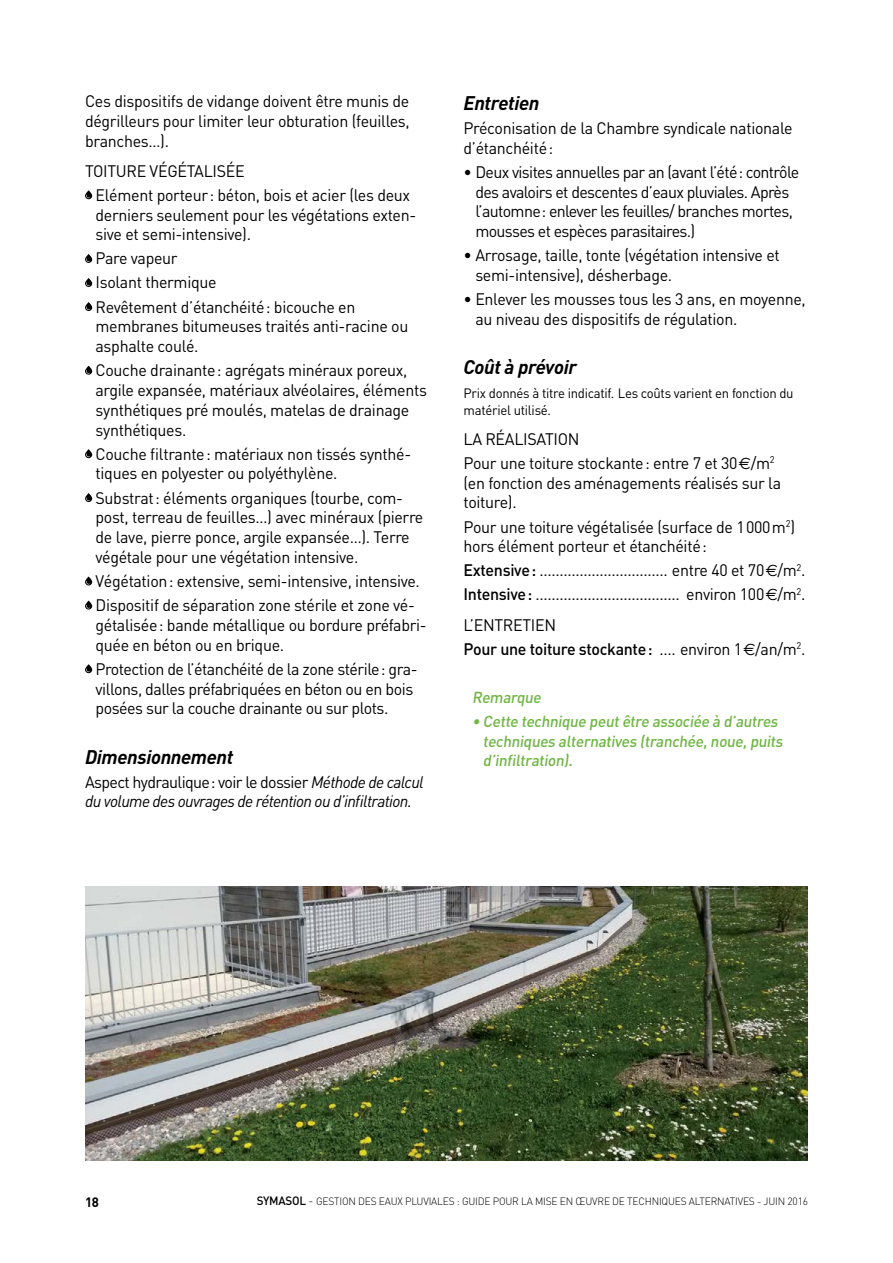
<style>
.page{position:relative;width:893px;height:1263px;background:#fff}
.page>*{position:absolute;margin:0;border:0;box-sizing:border-box;transform-origin:0 0}
.t1{font:italic 700 19.5px "DIN";letter-spacing:-.02em;color:#000}
.t2{font:16.5px/19.8px "DIN";letter-spacing:-.02em;color:#000}
.t3{font:16.5px/19.8px "DIN";letter-spacing:-.04em;color:#000}
.t4{font:italic 16.5px/19.8px "DIN";letter-spacing:-.04em;color:#000}
.t5{font:500 15.75px/19.8px "DIN";color:#6fb644}
.t6{font:13.5px/16.5px "DIN";letter-spacing:-.02em;color:#000}
.t7{font:700 13.5px "DIN";color:#000}
.t8{font:300 10.5px "DIN";letter-spacing:-.02em;color:#000}
.s1{font-style:normal}
.s2{font-family:"Euro Sans"}
.s3{font-weight:500}
.s4{font-weight:500;font-size:12px}
.s5{font-size:12px}
</style>
<div class="page">
<svg style="left:85px;top:190px;width:7px;height:9px"></svg>
<svg style="left:85px;top:254px;width:7px;height:9px"></svg>
<svg style="left:85px;top:278px;width:7px;height:9px"></svg>
<svg style="left:85px;top:302px;width:7px;height:9px"></svg>
<svg style="left:85px;top:366px;width:7px;height:9px"></svg>
<svg style="left:85px;top:449px;width:7px;height:9px"></svg>
<svg style="left:85px;top:493px;width:7px;height:9px"></svg>
<svg style="left:85px;top:576px;width:7px;height:9px"></svg>
<svg style="left:85px;top:601px;width:7px;height:8px"></svg>
<svg style="left:85px;top:664px;width:7px;height:9px"></svg>
<img style="left:85px;top:887px;width:723px;height:274px">
<p class="t2" style="left:85px;top:91px;width:326px;text-align:justify">Ces dispositifs de vidange doivent être munis de dégrilleurs pour limiter leur obturation (feuilles, branches…).</p>
<p class="t2" style="left:96px;top:158px;width:316px;line-height:24px;text-indent:-11px">Toiture végétalisée<br>Elément porteur: béton, bois et acier (les deux</p>
<p class="t2" style="left:96px;top:204px;width:322px">derniers seulement pour les végétations exten&shy;sive et semi-intensive).</p>
<p class="t2" style="left:96px;top:246px;width:261px;line-height:24px">Pare vapeur<br>Isolant thermique<br>Revêtement d’étanchéité: bicouche en</p>
<p class="t2" style="left:96px;top:316px;width:314px">membranes bitumeuses traités anti-racine ou asphalte coulé.</p>
<p class="t2" style="left:96px;top:360px;width:333px">Couche drainante: agrégats minéraux poreux, argile expansée, matériaux alvéolaires, éléments synthétiques pré moulés, matelas de drainage synthétiques.</p>
<p class="t2" style="left:96px;top:443px;width:317px">Couche filtrante: matériaux non tissés synthé&shy;tiques en polyester ou polyéthylène.</p>
<p class="t2" style="left:96px;top:487px;width:329px">Substrat: éléments organiques (tourbe, com&shy;post, terreau de feuilles…) avec minéraux (pierre de lave, pierre ponce, argile expansée…). Terre végétale pour une végétation intensive.</p>
<p class="t2" style="left:96px;top:569px;width:326px;line-height:24px">Végétation: extensive, semi-intensive, intensive.<br>Dispositif de séparation zone stérile et zone vé-</p>
<p class="t2" style="left:96px;top:615px;width:333px">gétalisée: bande métallique ou bordure préfabri&shy;quée en béton ou en brique.</p>
<p class="t2" style="left:96px;top:658px;width:324px">Protection de l’étanchéité de la zone stérile: gra&shy;villons, dalles préfabriquées en béton ou en bois posées sur la couche drainante ou sur plots.</p>
<p class="t1" style="left:85px;top:744px;width:150px">Dimensionnement</p>
<p class="t4" style="left:85px;top:771px;width:340px"><span class="s1">Aspect hydraulique: voir le dossier</span> Méthode de calcul du volume des ouvrages de rétention ou d’infiltration.</p>
<p class="t1" style="left:463px;top:90px;width:78px">Entretien</p>
<p class="t2" style="left:463px;top:118px;width:330px">Préconisation de la Chambre syndicale nationale d’étanchéité:</p>
<p class="t3" style="left:475px;top:162px;width:325px;text-indent:-12px">• Deux visites annuelles par an (avant l’été: contrôle des avaloirs et descentes d’eaux pluviales. Après l’automne: enlever les feuilles/ branches mortes, mousses et espèces parasitaires.)</p>
<p class="t2" style="left:475px;top:245px;width:306px;text-indent:-12px">• Arrosage, taille, tonte (végétation intensive et semi-intensive), désherbage.</p>
<p class="t2" style="left:475px;top:289px;width:332px;text-indent:-12px">• Enlever les mousses tous les 3 ans, en moyenne, au niveau des dispositifs de régulation.</p>
<p class="t1" style="left:463px;top:354px;width:115px">Coût à prévoir</p>
<p class="t6" style="left:463px;top:385px;width:332px">Prix donnés à titre indicatif. Les coûts varient en fonction du matériel utilisé.</p>
<p class="t2" style="left:463px;top:427px;width:313px;line-height:24px">La réalisation<br>Pour une toiture stockante: entre 7 et 30<span class="s2">€</span>/m<sup>2</sup></p>
<p class="t2" style="left:463px;top:472px;width:319px">(en fonction des aménagements réalisés sur la toiture).</p>
<p class="t2" style="left:463px;top:516px;width:333px">Pour une toiture végétalisée (surface de 1000m<sup>2</sup>) hors élément porteur et étanchéité:</p>
<p class="t2" style="left:463px;top:558px;width:344px;line-height:24px"><span class="s3">Extensive :</span> ................................ entre 40 et 70<span class="s2">€</span>/m<sup>2</sup>.<br><span class="s3">Intensive :</span> .................................... environ 100<span class="s2">€</span>/m<sup>2</sup>.</p>
<p class="t2" style="left:463px;top:612px;width:343px;line-height:24px">L’entretien<br><span class="s3">Pour une toiture stockante :</span> .... environ 1<span class="s2">€</span>/an/m<sup>2</sup>.</p>
<p class="t5" style="left:472px;top:687px;width:73px">Remarque</p>
<p class="t5" style="left:483px;top:711px;width:304px;text-indent:-11px">• Cette technique peut être associée à d’autres techniques alternatives (tranchée, noue, puits d’infiltration).</p>
<p class="t7" style="left:85px;top:1193px;width:15px">18</p>
<p class="t8" style="left:257px;top:1195px;width:518px"><span class="s4">SYMASOL</span> <span class="s5">-</span> GESTION DES EAUX PLUVIALES : G UIDE POUR LA MISE EN ŒUVRE DE TECHNIQUES ALTERNATIVES - JUIN</p>
<p class="t8" style="left:788px;top:1195px;width:22px">2016</p>
</div>
